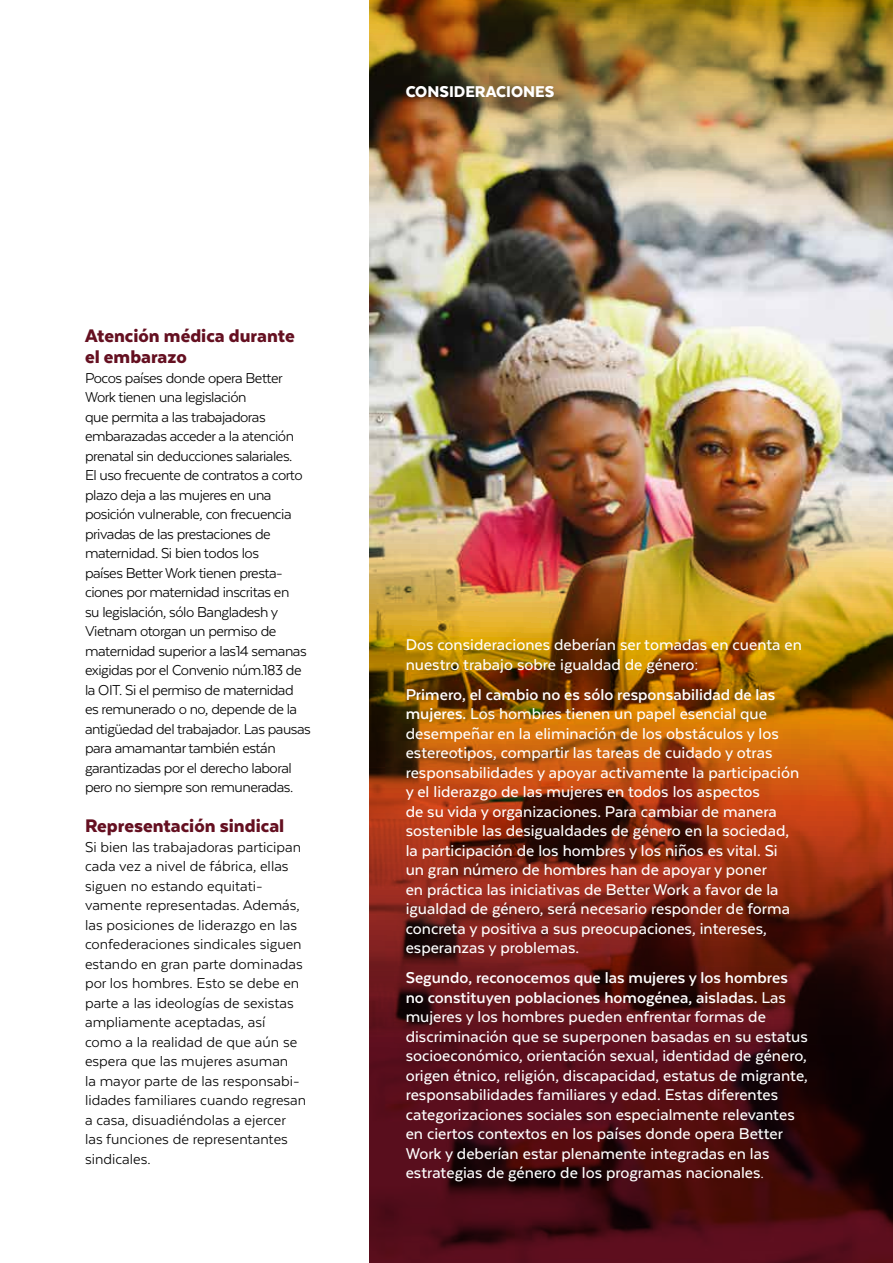
<style>
.page{position:relative;width:893px;height:1263px;background:#fff}
.page>*{position:absolute;margin:0;border:0;box-sizing:border-box;transform-origin:0 0}
.t1{font:900 21px/21px "Texta";color:#651021}
.t2{font:500 18px/19.5px "Texta";color:#fff}
.t3{font:900 18px "Texta";color:#fff}
.t4{font:16.5px/19.5px "Texta";letter-spacing:-.03em;color:#000}
.t5{font:16.5px/19.5px "Texta";color:#000}
.s1{font-weight:700}
.s2{font-weight:400}
</style>
<div class="page">
<img style="left:370px;top:0;width:523px;height:1263px">
<p class="t1" style="left:85px;top:325px;width:211px">Atención médica durante el embarazo</p>
<p class="t4" style="left:85px;top:369px;width:227px">Pocos países donde opera Better Work tienen una legislación<br>que permita a las trabajadoras embarazadas acceder a la atención prenatal sin deducciones salariales.<br>El uso frecuente de contratos a corto plazo deja a las mujeres en una posición vulnerable, con frecuencia privadas de las prestaciones de maternidad. Si bien todos los<br>países Better Work tienen presta&shy;ciones por maternidad inscritas en<br>su legislación, sólo Bangladesh y Vietnam otorgan un permiso de maternidad superior a las14 semanas exigidas por el Convenio núm.183 de la OIT. Si el permiso de maternidad es remunerado o no, depende de la antigüedad del trabajador. Las pausas para amamantar también están garantizadas por el derecho laboral pero no siempre son remuneradas.</p>
<p class="t1" style="left:85px;top:815px;width:201px">Representación sindical</p>
<p class="t5" style="left:85px;top:838px;width:223px">Si bien las trabajadoras participan cada vez a nivel de fábrica, ellas siguen no estando equitati&shy;vamente representadas. Además, las posiciones de liderazgo en las confederaciones sindicales siguen estando en gran parte dominadas por los hombres. Esto se debe en parte a las ideologías de sexistas ampliamente aceptadas, así como a la realidad de que aún se espera que las mujeres asuman<br>la mayor parte de las responsabi&shy;lidades familiares cuando regresan a casa, disuadiéndolas a ejercer las funciones de representantes sindicales.</p>
<p class="t3" style="left:406px;top:83px;width:150px">CONSIDERACIONES</p>
<p class="t2" style="left:406px;top:636px;width:398px">Dos consideraciones deberían ser tomadas en cuenta en nuestro trabajo sobre igualdad de género:</p>
<p class="t2" style="left:406px;top:685px;width:395px"><span class="s1">Primero, el cambio no es sólo responsabilidad de las mujeres.</span> Los hombres tienen un papel esencial que desempeñar en la eliminación de los obstáculos y los estereotipos, compartir las tareas de cuidado y otras responsabilidades y apoyar activamente la participación y el liderazgo de las mujeres en todos los aspectos<br>de su vida y organizaciones. Para cambiar de manera sostenible las desigualdades de género en la sociedad, la participación de los hombres y los niños es vital. Si un gran número de hombres han de apoyar y poner<br>en práctica las iniciativas de Better Work a favor de la igualdad de género, será necesario responder de forma concreta y positiva a sus preocupaciones, intereses, esperanzas y problemas.</p>
<p class="t2" style="left:406px;top:969px;width:404px"><span class="s1">Segundo, reconocemos que las mujeres y los hombres no constituyen poblaciones homogénea, aisladas.</span> Las mujeres y los hombres pueden enfrentar formas de discriminación que se superponen basadas en su estatus socioeconómico, orientación sexual, identidad de género, origen étnico, religión, discapacidad, estatus de migrante, responsabilidades familiares y edad. Estas diferentes categorizaciones sociales son especialmente relevantes en ciertos contextos en los países donde opera Better Work y deberían estar plenamente integradas en las estrategias de género de los programas nacionales<span class="s2">.</span></p>
</div>
